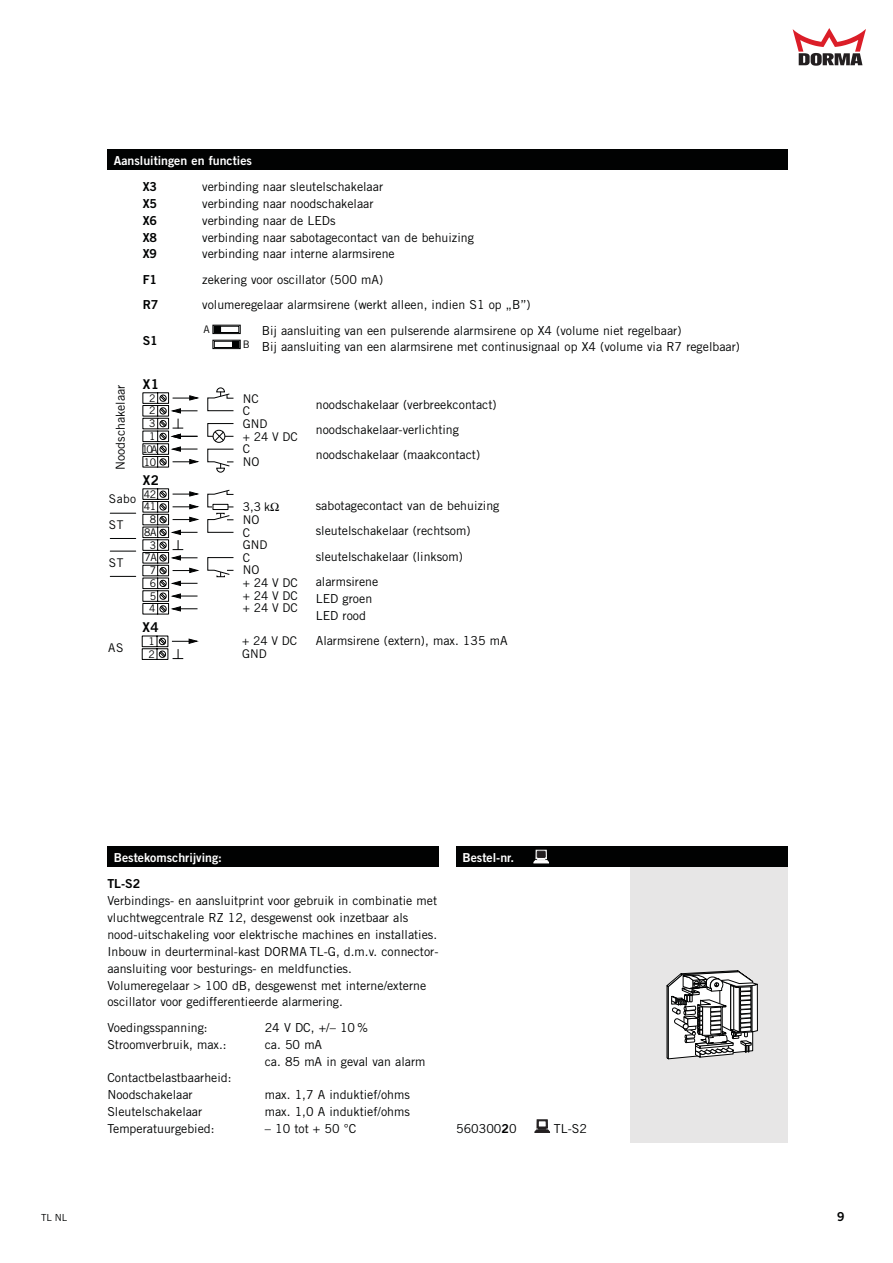
<style>
.page{position:relative;width:893px;height:1263px;background:#fff}
.page>*{position:absolute;margin:0;border:0;box-sizing:border-box;transform-origin:0 0}
.t1{font:13.5px "Trade Gothic Bold Two";color:#010202}
.t2{font:12.45px/16.8px "Trade Gothic";color:#010202}
.t3{font:12.45px "Trade Gothic Bold Two";color:#fff}
.t4{font:12.45px "Trade Gothic Bold Two";color:#010202}
.t5{font:12px/12.6px "Trade Gothic";color:#010202}
.t6{font:10.5px/12.8px "Trade Gothic";letter-spacing:-.035em;color:#010202;text-align:center}
.t7{font:10.35px "Trade Gothic";color:#010202}
.t8{font:9.75px "Trade Gothic";color:#010202}
.s1{font-family:"Trade Gothic Bold Two"}
</style>
<div class="page">
<svg style="left:793px;top:28px;width:73px;height:38px"></svg>
<div style="left:630px;top:866px;width:158px;height:276px;background:#e7e6e6"></div>
<svg style="left:666px;top:970px;width:92px;height:89px"></svg>
<div style="left:107px;top:847px;width:332px;height:20px;background:#010202"></div>
<div style="left:107px;top:149px;width:681px;height:21px;background:#010202"></div>
<div style="left:456px;top:847px;width:332px;height:20px;background:#010202"></div>
<svg style="left:535px;top:1120px;width:14px;height:13px"></svg>
<div style="left:538px;top:1121px;width:8px;height:6px;border:1px solid #231f20"></div>
<svg style="left:534px;top:850px;width:14px;height:13px"></svg>
<div style="left:537px;top:851px;width:8px;height:6px;background:#231f20"></div>
<div style="left:537px;top:851px;width:8px;height:6px;border:1px solid #231f20"></div>
<svg style="left:141px;top:635px;width:57px;height:25px"></svg>
<svg style="left:142px;top:392px;width:57px;height:76px"></svg>
<div style="left:207px;top:423px;width:27px;height:14px;border:1px solid #010202"></div>
<div style="left:213px;top:430px;width:12px;height:13px;border:1px solid #010202;border-radius:50%"></div>
<svg style="left:214px;top:431px;width:11px;height:11px"></svg>
<svg style="left:207px;top:448px;width:27px;height:25px"></svg>
<svg style="left:207px;top:387px;width:27px;height:25px"></svg>
<svg style="left:142px;top:488px;width:57px;height:127px"></svg>
<svg style="left:110px;top:513px;width:26px;height:1px"></svg>
<svg style="left:110px;top:538px;width:26px;height:1px"></svg>
<svg style="left:110px;top:551px;width:26px;height:1px"></svg>
<svg style="left:110px;top:576px;width:26px;height:1px"></svg>
<svg style="left:207px;top:489px;width:27px;height:44px"></svg>
<svg style="left:207px;top:557px;width:27px;height:20px"></svg>
<div style="left:212px;top:325px;width:29px;height:9px;border:1px solid #010202"></div>
<div style="left:214px;top:326px;width:25px;height:7px;border:1px solid #010202"></div>
<div style="left:214px;top:326px;width:7px;height:7px;background:#010202"></div>
<div style="left:212px;top:340px;width:29px;height:9px;border:1px solid #010202"></div>
<div style="left:214px;top:341px;width:25px;height:7px;border:1px solid #010202"></div>
<div style="left:233px;top:341px;width:6px;height:7px;background:#010202"></div>
<div style="left:232px;top:341px;width:7px;height:7px;border:1px solid #010202"></div>
<p class="t3" style="left:114px;top:156px;width:140px">Aansluitingen en functies</p>
<p class="t2" style="left:113px;top:470px;width:87px;rotate:-90deg">Noodschakelaar</p>
<p class="t4" style="left:143px;top:182px;width:16px">X3</p>
<p class="t2" style="left:202px;top:179px;width:182px">verbinding naar sleutelschakelaar</p>
<p class="t4" style="left:143px;top:199px;width:16px">X5</p>
<p class="t2" style="left:202px;top:196px;width:173px">verbinding naar noodschakelaar</p>
<p class="t4" style="left:143px;top:216px;width:16px">X6</p>
<p class="t2" style="left:202px;top:213px;width:135px">verbinding naar de LEDs</p>
<p class="t4" style="left:143px;top:233px;width:16px">X8</p>
<p class="t2" style="left:202px;top:230px;width:273px">verbinding naar sabotagecontact van de behuizing</p>
<p class="t4" style="left:143px;top:249px;width:16px">X9</p>
<p class="t2" style="left:202px;top:247px;width:194px">verbinding naar interne alarmsirene</p>
<p class="t4" style="left:143px;top:275px;width:16px">F1</p>
<p class="t2" style="left:202px;top:272px;width:182px">zekering voor oscillator (500 mA)</p>
<p class="t4" style="left:143px;top:300px;width:17px">R7</p>
<p class="t2" style="left:262px;top:293px;width:421px;line-height:25.3px;text-indent:-60px">volumeregelaar alarmsirene (werkt alleen, indien S1 op „B”)<br>Bij aansluiting van een pulserende alarmsirene op X4 (volume niet regelbaar)</p>
<p class="t4" style="left:143px;top:336px;width:17px">S1</p>
<p class="t2" style="left:243px;top:340px;width:499px"><sup>B</sup> Bij aansluiting van een alarmsirene met continusignaal op X4 (volume via R7 regelbaar)</p>
<p class="t7" style="left:203px;top:326px;width:8px">A</p>
<p class="t1" style="left:143px;top:379px;width:18px">X1</p>
<p class="t6" style="left:149px;top:405px;width:8px">2</p>
<p class="t6" style="left:149px;top:392px;width:8px">2</p>
<p class="t6" style="left:142px;top:418px;width:18px">3<br>1<br>10A<br>10</p>
<p class="t1" style="left:143px;top:475px;width:18px">X2</p>
<p class="t5" style="left:243px;top:393px;width:56px">NC<br>C<br>GND<br>+ 24 V DC<br>C<br>NO</p>
<p class="t2" style="left:316px;top:393px;width:182px;line-height:25.3px">noodschakelaar (verbreekcontact) noodschakelaar-verlichting noodschakelaar (maakcontact)</p>
<p class="t5" style="left:109px;top:494px;width:29px">Sabo</p>
<p class="t6" style="left:144px;top:488px;width:15px">42<br>41<br>8<br>8A<br>3<br>7A<br>7<br>6<br>5<br>4</p>
<p class="t5" style="left:109px;top:519px;width:16px">ST</p>
<p class="t5" style="left:109px;top:558px;width:16px">ST</p>
<p class="t5" style="left:108px;top:642px;width:17px">AS</p>
<p class="t1" style="left:143px;top:622px;width:18px">X4</p>
<p class="t6" style="left:149px;top:636px;width:8px;text-align:left">1<br>2</p>
<p class="t5" style="left:243px;top:502px;width:56px">3,3 k<br>NO<br>C<br>GND<br>C<br>NO<br>+ 24 V DC + 24 V DC + 24 V DC</p>
<p class="t5" style="left:242px;top:636px;width:56px">+ 24 V DC<br>GND</p>
<p class="t2" style="left:316px;top:494px;width:185px;line-height:25.3px">sabotagecontact van de behuizing sleutelschakelaar (rechtsom) sleutelschakelaar (linksom) alarmsirene</p>
<p class="t2" style="left:316px;top:591px;width:58px">LED groen<br>LED rood</p>
<p class="t2" style="left:316px;top:634px;width:193px">Alarmsirene (extern), max. 135 mA</p>
<p class="t3" style="left:114px;top:853px;width:110px">Bestekomschrijving:</p>
<p class="t3" style="left:462px;top:853px;width:53px">Bestel-nr.</p>
<p class="t4" style="left:107px;top:879px;width:34px">TL-S2</p>
<p class="t2" style="left:107px;top:893px;width:333px">Verbindings- en aansluitprint voor gebruik in combinatie met vluchtwegcentrale RZ 12, desgewenst ook inzetbaar als nood-uitschakeling voor elektrische machines en installaties.<br>Inbouw in deurterminal-kast DORMA TL-G, d.m.v. connector&shy;aansluiting voor besturings- en meldfuncties.<br>Volumeregelaar &gt; 100 dB, desgewenst met interne/externe oscillator voor gedifferentieerde alarmering.</p>
<p class="t2" style="left:107px;top:1020px;width:102px">Voedingsspanning:</p>
<p class="t2" style="left:265px;top:1020px;width:105px">24 V DC, +/– 10 %</p>
<p class="t2" style="left:107px;top:1037px;width:121px">Stroomverbruik, max.:</p>
<p class="t2" style="left:265px;top:1037px;width:162px">ca. 50 mA<br>ca. 85 mA in geval van alarm</p>
<p class="t2" style="left:107px;top:1071px;width:126px">Contactbelastbaarheid:<br>Noodschakelaar</p>
<p class="t2" style="left:265px;top:1088px;width:147px">max. 1,7 A induktief/ohms</p>
<p class="t2" style="left:107px;top:1104px;width:96px">Sleutelschakelaar</p>
<p class="t2" style="left:265px;top:1104px;width:147px">max. 1,0 A induktief/ohms</p>
<p class="t2" style="left:107px;top:1121px;width:109px">Temperatuurgebied:</p>
<p class="t2" style="left:265px;top:1121px;width:93px">– 10 tot + 50 °C</p>
<p class="t2" style="left:456px;top:1121px;width:62px">560300<span class="s1">2</span>0</p>
<p class="t2" style="left:554px;top:1121px;width:34px">TL-S2</p>
<p class="t8" style="left:41px;top:1214px;width:28px">TL NL</p>
<p class="t4" style="left:837px;top:1212px;width:9px">9</p>
</div>
